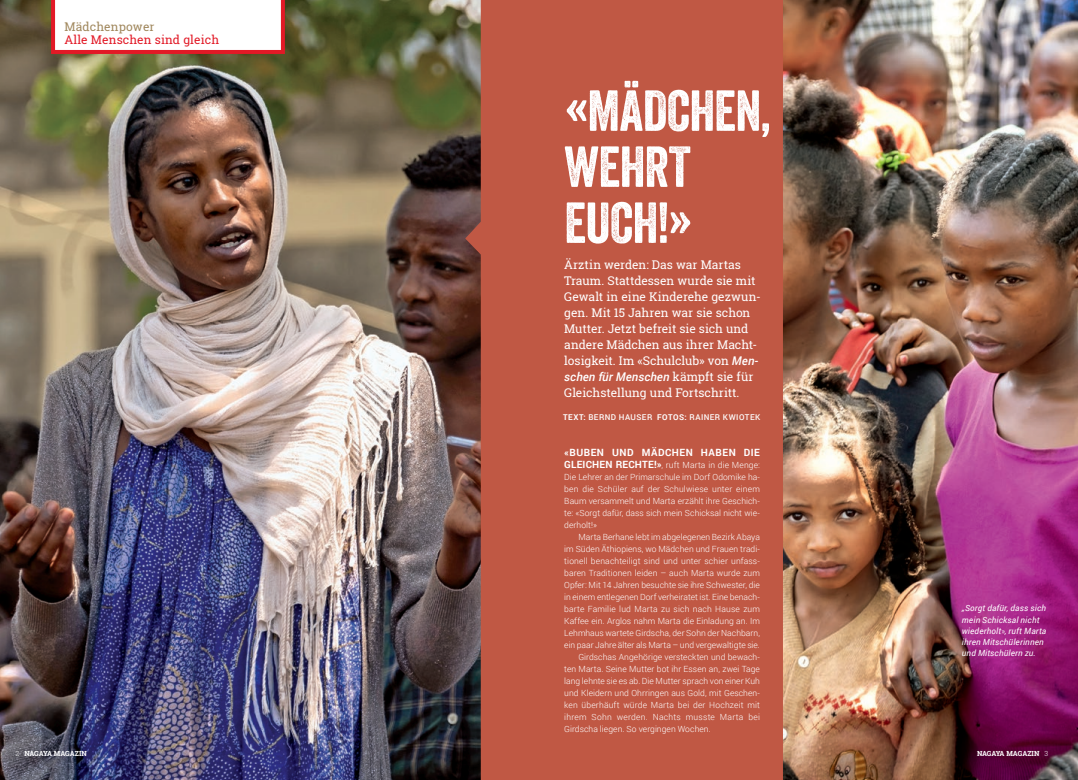
<style>
.page{position:relative;width:1078px;height:780px;background:#fff}
.page>*{position:absolute;margin:0;border:0;box-sizing:border-box;transform-origin:0 0}
.N_Head_M{font:55.9px/56px "Veneer";letter-spacing:-.015em;color:#fff}
.N_Intro{font:12px/16px "Roboto Slab";letter-spacing:-.005em;color:#fff}
.t1{font:12px "Roboto Slab";letter-spacing:.01em;color:#e21926}
.t2{font:12px "Roboto Slab";letter-spacing:.01em;color:#a0875c}
.N__copy{font:700 10px "Roboto";letter-spacing:.05em;color:#fff}
.N__copy-2{font:300 8.5px/12px "Roboto";letter-spacing:.005em;color:#fff;text-align:justify}
.N_BU{font:italic 8.5px/11px "Roboto";letter-spacing:.02em;color:#fff}
.N_Intro-2{font:500 8px "Roboto";letter-spacing:.055em;color:#fff}
.t3{font:700 7px "Roboto Slab";color:#fff}
.s1{font-family:"Roboto";font-weight:500;font-style:italic}
.s2{font-weight:700}
.s3{font-weight:700;font-size:10px}
.s4{font-family:"Roboto Slab";font-weight:300;font-style:normal}
.s5{font-weight:300}
</style>
<div class="page">
<img style="left:0;top:0;width:465px;height:780px">
<img style="left:782px;top:0;width:295px;height:780px">
<div style="left:465px;top:0;width:317px;height:780px;background:#c05844"></div>
<svg style="left:51px;top:0;width:234px;height:54px"></svg>
<p class="t2" style="left:64px;top:18px;width:91px">Mädchenpower</p>
<p class="t1" style="left:64px;top:31px;width:156px">Alle Menschen sind gleich</p>
<p class="N_Head_M" style="left:564px;top:82px;width:208px">«MÄDCHEN,<br>WEHRT</p>
<p class="N_Head_M" style="left:564px;top:194px;width:129px">EUCH!»</p>
<p class="N_Intro" style="left:564px;top:257px;width:198px">Ärztin werden: Das war Martas<br>Traum. Stattdessen wurde sie mit<br>Gewalt in eine Kinderehe gezwun&shy;gen. Mit 15 Jahren war sie schon<br>Mutter. Jetzt befreit sie sich und andere Mädchen aus ihrer Macht-</p>
<p class="N_Intro" style="left:564px;top:353px;width:195px">losigkeit. Im «Schulclub» von <span class="s1">Men&shy;schen für Menschen</span> kämpft sie für<br>Gleichstellung und Fortschritt.</p>
<p class="N_Intro-2" style="left:563px;top:411px;width:199px"><span class="s2">TEXT:</span> BERND HAUSER <span class="s2">FOTOS:</span> RAINER KWIOTEK</p>
<p class="N__copy" style="left:564px;top:445px;width:197px">«BUBEN UND MÄDCHEN HABEN DIE</p>
<p class="N__copy-2" style="left:564px;top:459px;width:197px"><span class="s3">GLEICHEN RECHTE!»</span>, ruft Marta in die Menge:<br>Die Lehrer an der Primarschule im Dorf Odomike ha&shy;ben die Schüler auf der Schulwiese unter einem Baum versammelt und Marta erzählt ihre Geschich&shy;te: «Sorgt dafür, dass sich mein Schicksal nicht wie&shy;derholt!»</p>
<p class="N__copy-2" style="left:564px;top:531px;width:197px;text-indent:14px">Marta Berhane lebt im abgelegenen Bezirk Abaya im Süden Äthiopiens, wo Mädchen und Frauen tradi&shy;tionell benachteiligt sind und unter schier unfass&shy;baren Traditionen leiden – auch Marta wurde zum Opfer: Mit 14 Jahren besuchte sie ihre Schwester, die in einem entlegenen Dorf verheiratet ist. Eine benach&shy;barte Familie lud Marta zu sich nach Hause zum Kaffee ein. Arglos nahm Marta die Einladung an. Im Lehmhaus wartete Girdscha, der Sohn der Nachbarn, ein paar Jahre älter als Marta – und vergewaltigte sie.</p>
<p class="N__copy-2" style="left:564px;top:651px;width:197px;text-indent:14px">Girdschas Angehörige versteckten und bewach&shy;ten Marta. Seine Mutter bot ihr Essen an, zwei Tage lang lehnte sie es ab. Die Mutter sprach von einer Kuh und Kleidern und Ohrringen aus Gold, mit Geschen&shy;ken überhäuft würde Marta bei der Hochzeit mit ihrem Sohn werden. Nachts musste Marta bei Girdscha liegen. So vergingen Wochen.</p>
<p class="N_BU" style="left:961px;top:602px;width:86px">„Sorgt dafür, dass sich mein Schicksal nicht wiederholt<span class="s4">»</span>, ruft Marta ihren Mitschülerinnen und Mitschülern zu.</p>
<p class="t3" style="left:16px;top:749px;width:73px"><span class="s5">2</span> NAGAYA MAGAZIN</p>
<p class="t3" style="left:976px;top:749px;width:73px">NAGAYA MAGAZIN <span class="s5">3</span></p>
</div>
